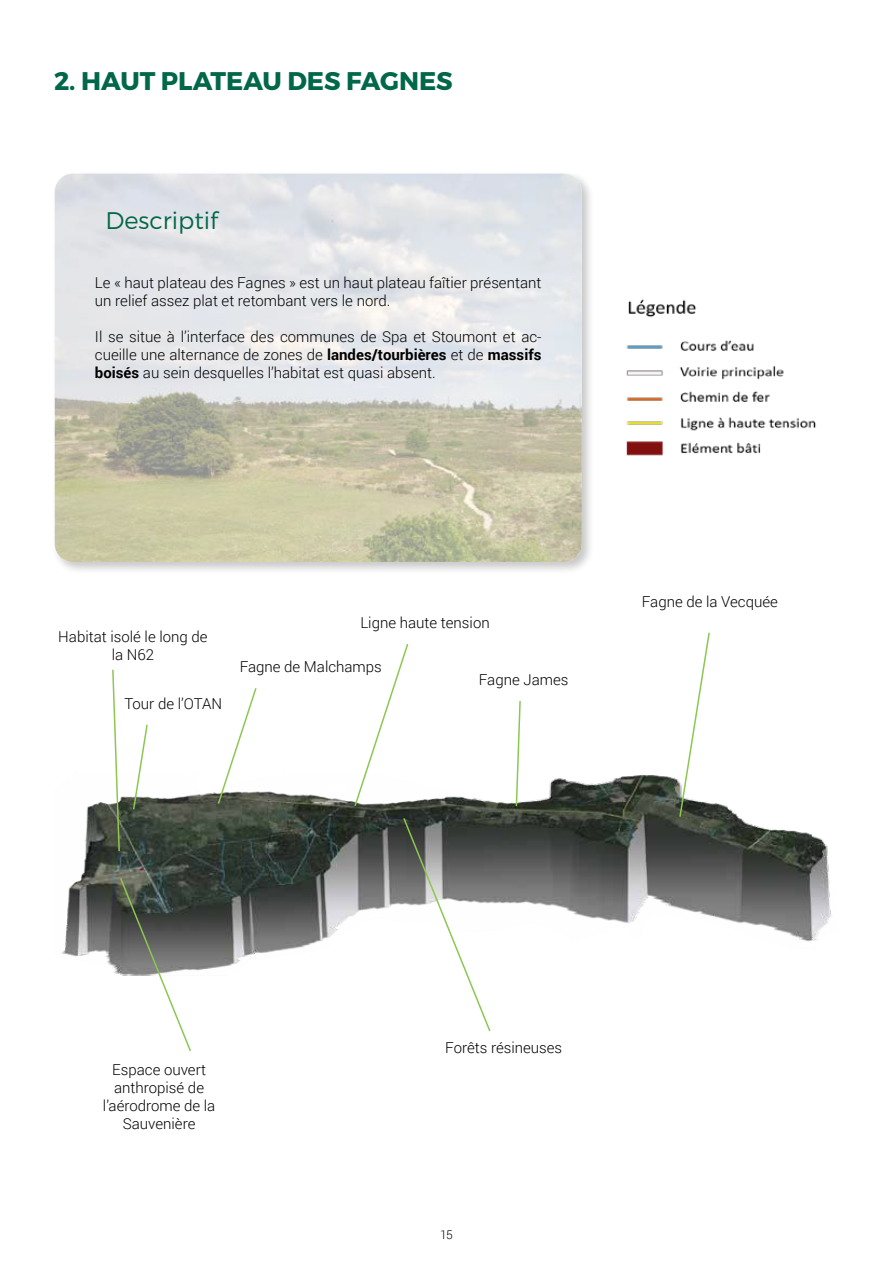
<style>
.page{position:relative;width:893px;height:1263px;background:#fff}
.page>*{position:absolute;margin:0;border:0;box-sizing:border-box;transform-origin:0 0}
.t1{font:700 25.5px "Montserrat";color:#006748}
.t2{font:300 24px "Montserrat";color:#006748}
.t3{font:300 15px/18px "Roboto";color:#000;text-align:center}
.t4{font:300 12px "Roboto";color:#000}
.s1{font-weight:700}
</style>
<div class="page">
<div style="left:51px;top:170px;width:543px;height:405px;background:#000;opacity:.5"></div>
<img style="left:55px;top:174px;width:527px;height:388px">
<img style="left:626px;top:299px;width:190px;height:157px">
<img style="left:62px;top:775px;width:770px;height:199px">
<svg style="left:132px;top:724px;width:17px;height:87px"></svg>
<svg style="left:111px;top:669px;width:10px;height:184px"></svg>
<svg style="left:119px;top:876px;width:73px;height:175px"></svg>
<svg style="left:217px;top:688px;width:41px;height:117px"></svg>
<svg style="left:353px;top:644px;width:57px;height:164px"></svg>
<svg style="left:515px;top:701px;width:7px;height:107px"></svg>
<svg style="left:678px;top:632px;width:33px;height:186px"></svg>
<svg style="left:402px;top:816px;width:90px;height:216px"></svg>
<h1 class="t1" style="left:54px;top:65px;width:400px">2. HAUT PLATEAU DES FAGNES</h1>
<h2 class="t2" style="left:106px;top:206px;width:114px">Descriptif</h2>
<p class="t3" style="left:95px;top:273px;width:448px;text-align:left">Le « haut plateau des Fagnes » est un haut plateau faîtier présentant un relief assez plat et retombant vers le nord.</p>
<p class="t3" style="left:95px;top:327px;width:448px;text-align:justify">Il se situe à l’interface des communes de Spa et Stoumont et ac&shy;cueille une alternance de zones de <span class="s1">landes/tourbières</span> et de <span class="s1">massifs boisés</span> au sein desquelles l’habitat est quasi absent.</p>
<p class="t3" style="left:58px;top:627px;width:151px">Habitat isolé le long de la N62</p>
<p class="t3" style="left:124px;top:694px;width:99px">Tour de l’OTAN</p>
<p class="t3" style="left:360px;top:613px;width:131px">Ligne haute tension</p>
<p class="t3" style="left:240px;top:657px;width:144px">Fagne de Malchamps</p>
<p class="t3" style="left:479px;top:670px;width:91px">Fagne James</p>
<p class="t3" style="left:642px;top:592px;width:137px">Fagne de la Vecquée</p>
<p class="t3" style="left:103px;top:1060px;width:114px">Espace ouvert anthropisé de l’aérodrome de la<br>Sauvenière</p>
<p class="t3" style="left:445px;top:1038px;width:118px">Forêts résineuses</p>
<p class="t4" style="left:440px;top:1226px;width:14px">15</p>
</div>
